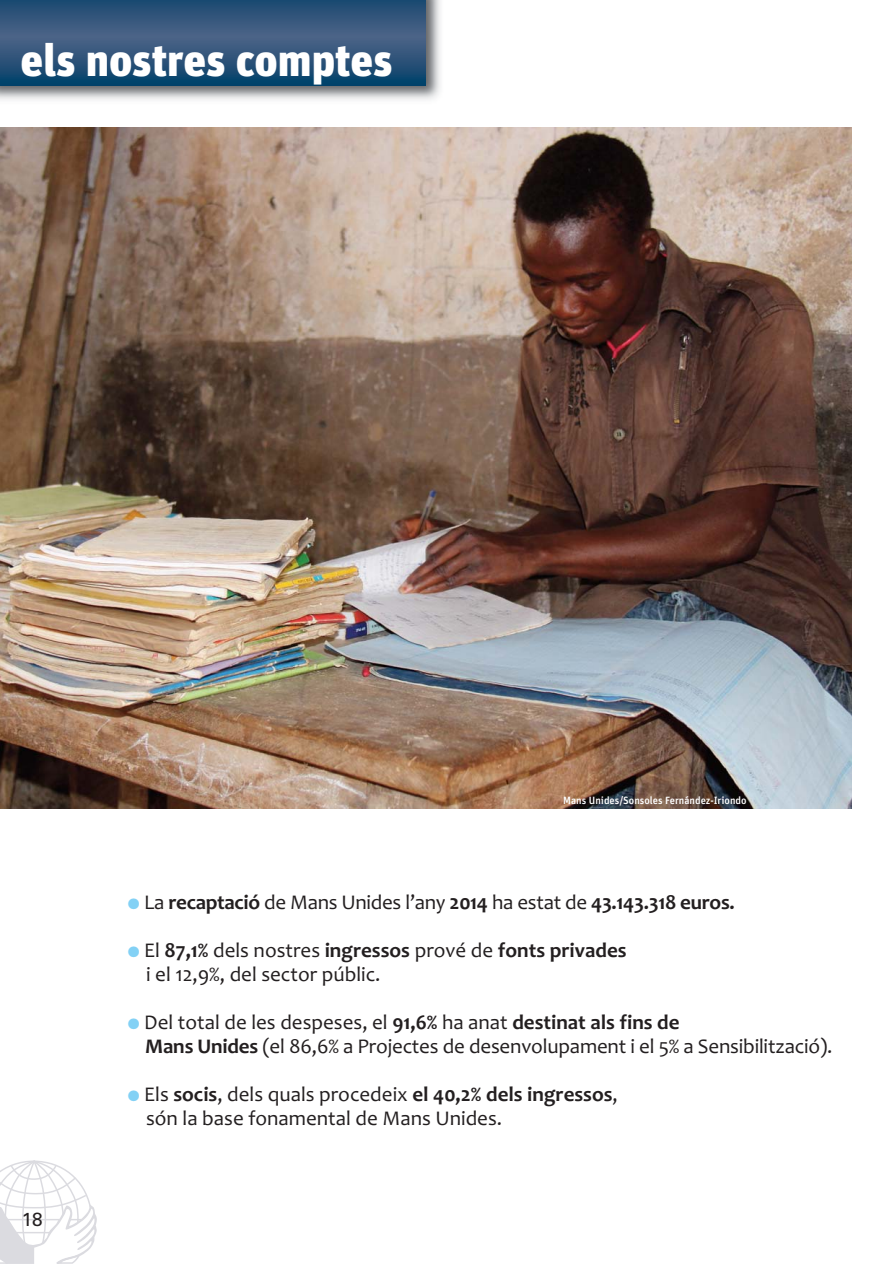
<style>
.page{position:relative;width:894px;height:1264px;background:#fff}
.page>*{position:absolute;margin:0;border:0;box-sizing:border-box;transform-origin:0 0}
.t1{font:900 45px "Unit OT";color:#fff}
.t2{font:21px/24px "Candara";color:#231f20}
.t3{font:700 21px "Candara";letter-spacing:-.015em;color:#231f20}
.t4{font:18.9px "Univers LT Std";color:#231f20}
.t5{font:500 10.5px "Unit OT";color:#fff}
.s1{color:#83d1f5}
.s2{font-weight:400}
.s3{font-weight:700}
</style>
<div class="page">
<svg style="left:0;top:1160px;width:97px;height:103px"></svg>
<img style="left:0;top:128px;width:851px;height:680px">
<img style="left:0;top:0;width:440px;height:100px">
<svg style="left:0;top:0;width:425px;height:85px;background:#2d5379"></svg>
<h1 class="t1" style="left:21px;top:41px;width:373px">els nostres comptes</h1>
<p class="t5" style="left:563px;top:796px;width:185px">Mans Unides/Sonsoles Fernández-Iriondo</p>
<p class="t4" style="left:22px;top:1208px;width:22px">18</p>
<p class="t3" style="left:128px;top:894px;width:608px"><span class="s1">●</span> <span class="s2">La</span> recaptació <span class="s2">de Mans Unides l’any</span> 2014 <span class="s2">ha estat de</span> 43.143.318 euros.</p>
<p class="t2" style="left:146px;top:940px;width:482px;text-indent:-18px"><span class="s1">●</span> El <span class="s3">87,1%</span> dels nostres <span class="s3">ingressos</span> prové de <span class="s3">fonts privades </span>i el 12,9%, del sector públic.</p>
<p class="t2" style="left:145px;top:1012px;width:688px;text-indent:-17px"><span class="s1">●</span> Del total de les despeses, el <span class="s3">91,6%</span> ha anat <span class="s3">destinat als fins de<br>Mans Unides</span> (el 86,6% a Projectes de desenvolupament i el 5% a Sensibilització).</p>
<p class="t2" style="left:146px;top:1084px;width:473px;text-indent:-18px"><span class="s1">●</span> Els <span class="s3">socis</span>, dels quals procedeix <span class="s3">el 40,2% dels ingressos</span>, són la base fonamental de Mans Unides.</p>
</div>
